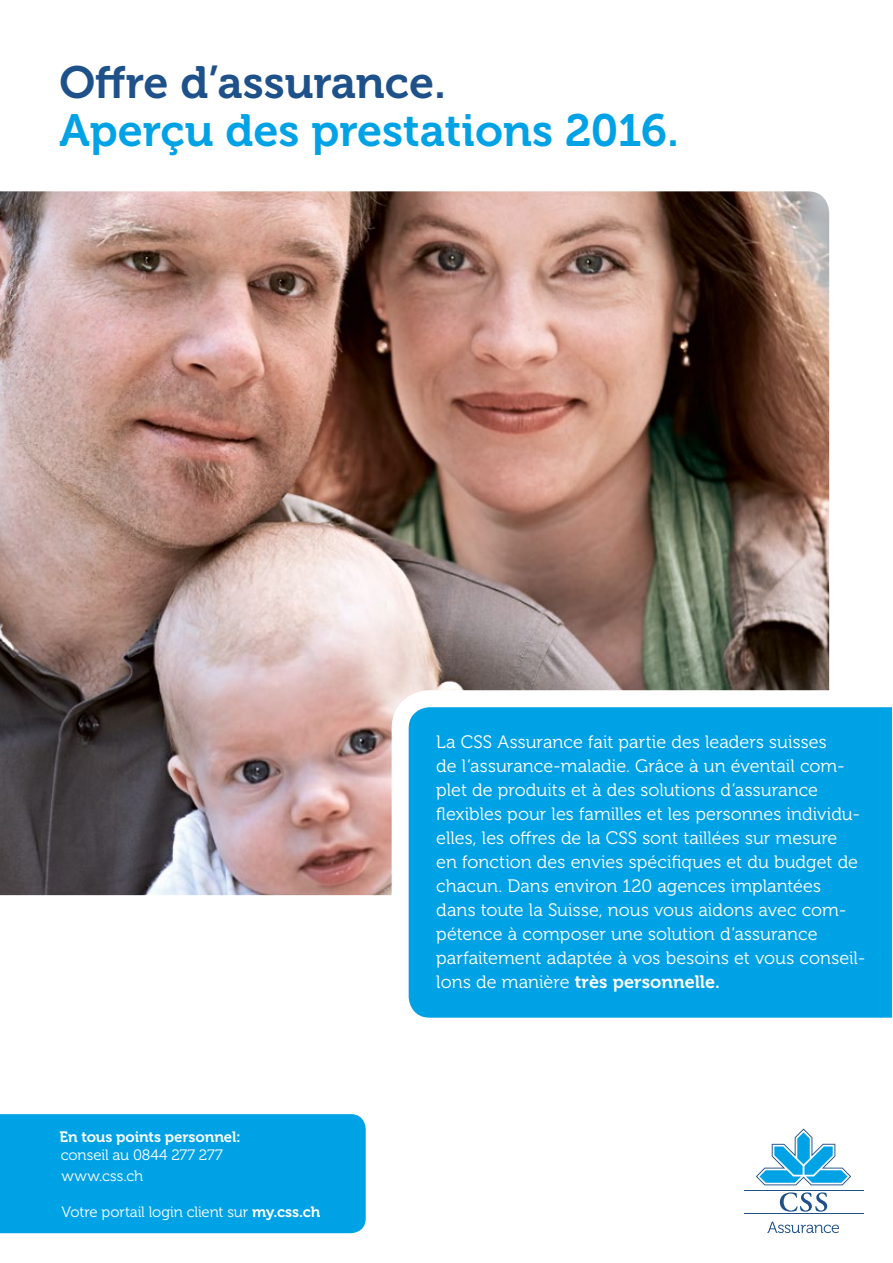
<style>
.page{position:relative;width:893px;height:1263px;background:#fff}
.page>*{position:absolute;margin:0;border:0;box-sizing:border-box;transform-origin:0 0}
.t1{font:45px "Museo 700";color:#00a2e6}
.t2{font:45px "Museo 700";color:#1e5189}
.t3{font:18px/24px "Museo 300";color:#fff}
.t4{font:18px "Museo 700";letter-spacing:.005em;color:#fff}
.t5{font:15px/21px "Museo 300";letter-spacing:-.01em;color:#fff}
.t6{font:15px "Museo 700";letter-spacing:-.005em;color:#fff}
.s1{font-family:"Museo 700"}
.s2{font-family:"Museo 300"}
</style>
<div class="page">
<div style="left:0;top:1114px;width:366px;height:119px;background:#00a2e6"></div>
<img style="left:0;top:191px;width:829px;height:704px">
<svg style="left:392px;top:690px;width:500px;height:328px;background:#15a9e8"></svg>
<hr style="left:744px;top:1213px;width:119px;height:1px;background:#1e5189">
<hr style="left:744px;top:1190px;width:119px;height:1px;background:#1e5189">
<svg style="left:756px;top:1128px;width:95px;height:57px"></svg>
<svg style="left:780px;top:1192px;width:47px;height:20px"></svg>
<svg style="left:767px;top:1221px;width:72px;height:12px"></svg>
<h1 class="t2" style="left:60px;top:57px;width:388px">Offre d’assurance.</h1>
<h1 class="t1" style="left:60px;top:105px;width:621px">Aperçu des prestations 2016.</h1>
<p class="t6" style="left:60px;top:1128px;width:183px">En tous points personnel:</p>
<p class="t5" style="left:61px;top:1144px;width:163px">conseil au 0844 277 277 www.css.ch</p>
<p class="t5" style="left:62px;top:1201px;width:260px">Votre portail login client sur <span class="s1">my.css.ch</span></p>
<p class="t3" style="left:436px;top:730px;width:431px">La CSS Assurance fait partie des leaders suisses<br>de l‘assurance-maladie. Grâce à un éventail com&shy;plet de produits et à des solutions d‘assurance flexibles pour les familles et les personnes individu&shy;elles, les offres de la CSS sont taillées sur mesure<br>en fonction des envies spécifiques et du budget de chacun. Dans environ 120 agences implantées<br>dans toute la Suisse, nous vous aidons avec com&shy;pétence à composer une solution d‘assurance parfaitement adaptée à vos besoins et vous conseil-</p>
<p class="t4" style="left:436px;top:972px;width:285px"><span class="s2">lons de manière</span> très personnelle.</p>
</div>
